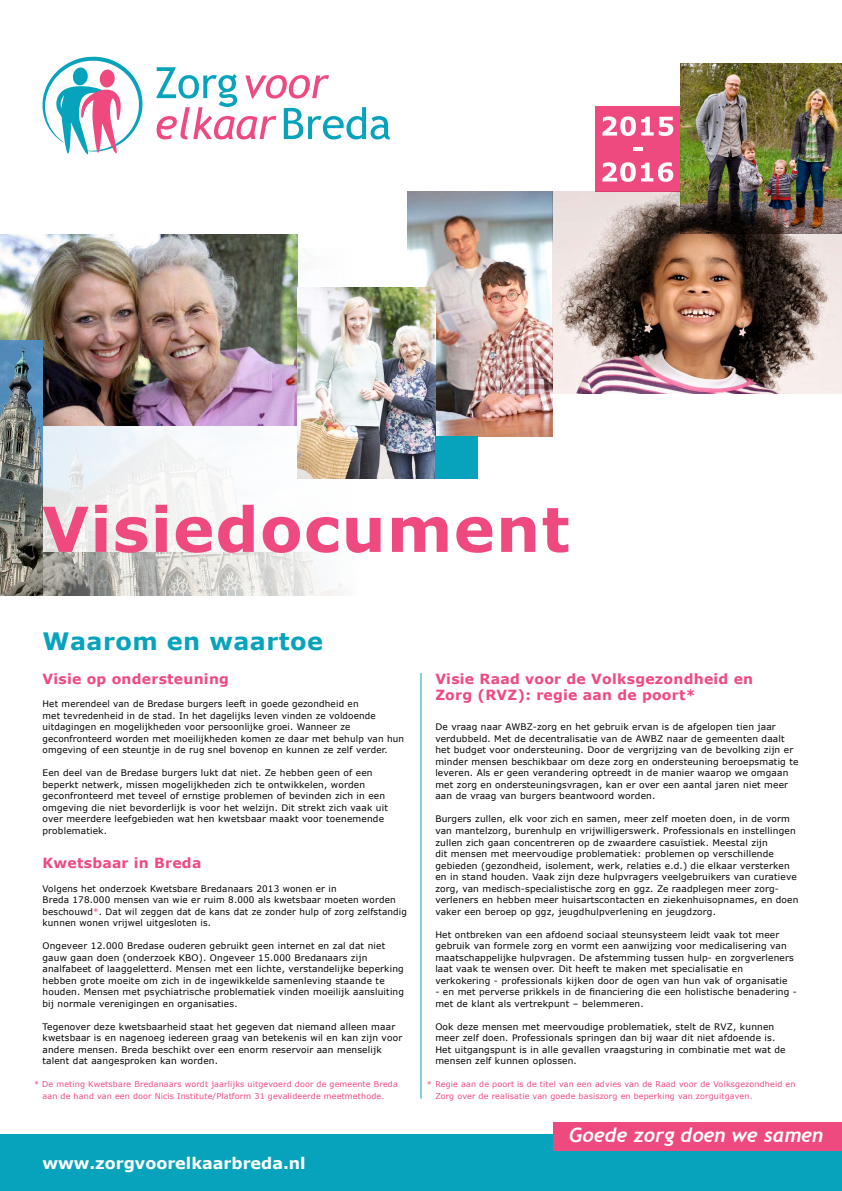
<style>
.page{position:relative;width:842px;height:1191px;background:#fff}
.page>*{position:absolute;margin:0;border:0;box-sizing:border-box;transform-origin:0 0}
.t1{font:700 24px "Verdana";letter-spacing:.02em;color:#07a3bc}
.t2{font:italic 700 19.8px "Trebuchet";color:#fff}
.t3{font:700 16px "Verdana";color:#fff}
.t4{font:700 14px/15.5px "Verdana";letter-spacing:.02em;color:#ef4a7f}
.t5{font:9px/11.5px "Verdana";letter-spacing:.02em;color:#000}
.t6{font:8px/11.5px "Verdana";letter-spacing:.02em;color:#ef4a7f}
.s1{color:#ef4a7f}
</style>
<div class="page">
<div style="left:0;top:1134px;width:842px;height:57px;background:#07a3bc"></div>
<div style="left:553px;top:1122px;width:289px;height:28px;background:#ef4a7f"></div>
<hr style="left:421px;top:673px;width:1px;height:425px;background:#07a3bc">
<img style="left:43px;top:425px;width:315px;height:80px">
<img style="left:43px;top:553px;width:300px;height:42px">
<svg style="left:156px;top:67px;width:234px;height:72px"></svg>
<svg style="left:42px;top:56px;width:101px;height:98px"></svg>
<svg style="left:43px;top:505px;width:525px;height:48px"></svg>
<div style="left:595px;top:107px;width:85px;height:85px;background:#ef4a7f"></div>
<img style="left:407px;top:192px;width:146px;height:244px">
<img style="left:0;top:234px;width:298px;height:191px">
<img style="left:680px;top:63px;width:162px;height:129px">
<img style="left:553px;top:192px;width:289px;height:201px">
<img style="left:0;top:340px;width:43px;height:255px">
<img style="left:298px;top:287px;width:137px;height:191px">
<div style="left:435px;top:436px;width:43px;height:42px;background:#07a3bc"></div>
<hr style="left:633px;top:147px;width:10px;height:4px;background:#fff">
<svg style="left:602px;top:162px;width:71px;height:20px"></svg>
<svg style="left:602px;top:116px;width:71px;height:20px"></svg>
<h1 class="t1" style="left:43px;top:624px;width:282px">Waarom en waartoe</h1>
<h3 class="t4" style="left:43px;top:671px;width:188px">Visie op ondersteuning</h3>
<p class="t5" style="left:43px;top:698px;width:363px">Het merendeel van de Bredase burgers leeft in goede gezondheid en<br>met tevredenheid in de stad. In het dagelijks leven vinden ze voldoende uitdagingen en mogelijkheden voor persoonlijke groei. Wanneer ze geconfronteerd worden met moeilijkheden komen ze daar met behulp van hun omgeving of een steuntje in de rug snel bovenop en kunnen ze zelf verder.</p>
<p class="t5" style="left:43px;top:767px;width:347px">Een deel van de Bredase burgers lukt dat niet. Ze hebben geen of een beperkt netwerk, missen mogelijkheden zich te ontwikkelen, worden geconfronteerd met teveel of ernstige problemen of bevinden zich in een omgeving die niet bevorderlijk is voor het welzijn. Dit strekt zich vaak uit over meerdere leefgebieden wat hen kwetsbaar maakt voor toenemende problematiek.</p>
<h3 class="t4" style="left:43px;top:855px;width:160px">Kwetsbaar in Breda</h3>
<p class="t5" style="left:43px;top:882px;width:366px">Volgens het onderzoek Kwetsbare Bredanaars 2013 wonen er in<br>Breda 178.000 mensen van wie er ruim 8.000 als kwetsbaar moeten worden beschouwd<span class="s1">*</span>. Dat wil zeggen dat de kans dat ze zonder hulp of zorg zelfstandig kunnen wonen vrijwel uitgesloten is.</p>
<p class="t5" style="left:43px;top:940px;width:363px">Ongeveer 12.000 Bredase ouderen gebruikt geen internet en zal dat niet gauw gaan doen (onderzoek KBO). Ongeveer 15.000 Bredanaars zijn analfabeet of laaggeletterd. Mensen met een lichte, verstandelijke beperking hebben grote moeite om zich in de ingewikkelde samenleving staande te houden. Mensen met psychiatrische problematiek vinden moeilijk aansluiting bij normale verenigingen en organisaties.</p>
<p class="t5" style="left:43px;top:1020px;width:361px">Tegenover deze kwetsbaarheid staat het gegeven dat niemand alleen maar kwetsbaar is en nagenoeg iedereen graag van betekenis wil en kan zijn voor andere mensen. Breda beschikt over een enorm reservoir aan menselijk talent dat aangesproken kan worden.</p>
<h3 class="t4" style="left:435px;top:671px;width:319px">Visie Raad voor de Volksgezondheid en<br>Zorg (RVZ): regie aan de poort*</h3>
<p class="t5" style="left:435px;top:721px;width:365px">De vraag naar AWBZ-zorg en het gebruik ervan is de afgelopen tien jaar verdubbeld. Met de decentralisatie van de AWBZ naar de gemeenten daalt het budget voor ondersteuning. Door de vergrijzing van de bevolking zijn er minder mensen beschikbaar om deze zorg en ondersteuning beroepsmatig te leveren. Als er geen verandering optreedt in de manier waarop we omgaan met zorg en ondersteuningsvragen, kan er over een aantal jaren niet meer aan de vraag van burgers beantwoord worden.</p>
<p class="t5" style="left:435px;top:813px;width:365px">Burgers zullen, elk voor zich en samen, meer zelf moeten doen, in de vorm van mantelzorg, burenhulp en vrijwilligerswerk. Professionals en instellingen zullen zich gaan concentreren op de zwaardere casuïstiek. Meestal zijn<br>dit mensen met meervoudige problematiek: problemen op verschillende gebieden (gezondheid, isolement, werk, relaties e.d.) die elkaar versterken en in stand houden. Vaak zijn deze hulpvragers veelgebruikers van curatieve zorg, van medisch-specialistische zorg en ggz. Ze raadplegen meer zorg&shy;verleners en hebben meer huisartscontacten en ziekenhuisopnames, en doen vaker een beroep op ggz, jeugdhulpverlening en jeugdzorg.</p>
<p class="t5" style="left:435px;top:928px;width:360px">Het ontbreken van een afdoend sociaal steunsysteem leidt vaak tot meer gebruik van formele zorg en vormt een aanwijzing voor medicalisering van maatschappelijke hulpvragen. De afstemming tussen hulp- en zorgverleners laat vaak te wensen over. Dit heeft te maken met specialisatie en verkokering - professionals kijken door de ogen van hun vak of organisatie</p>
<p class="t5" style="left:435px;top:986px;width:363px">- en met perverse prikkels in de financiering die een holistische benadering - met de klant als vertrekpunt – belemmeren.</p>
<p class="t5" style="left:435px;top:1020px;width:352px">Ook deze mensen met meervoudige problematiek, stelt de RVZ, kunnen meer zelf doen. Professionals springen dan bij waar dit niet afdoende is.<br>Het uitgangspunt is in alle gevallen vraagsturing in combinatie met wat de mensen zelf kunnen oplossen.</p>
<p class="t6" style="left:43px;top:1078px;width:357px;text-indent:-9px">* De meting Kwetsbare Bredanaars wordt jaarlijks uitgevoerd door de gemeente Breda aan de hand van een door Nicis Institute/Platform 31 gevalideerde meetmethode.</p>
<p class="t6" style="left:435px;top:1078px;width:362px;text-indent:-9px">* Regie aan de poort is de titel van een advies van de Raad voor de Volksgezondheid en<br>Zorg over de realisatie van goede basiszorg en beperking van zorguitgaven.</p>
<h3 class="t3" style="left:43px;top:1151px;width:265px">www.zorgvoorelkaarbreda.nl</h3>
<h2 class="t2" style="left:569px;top:1123px;width:256px">Goede zorg doen we samen</h2>
</div>
